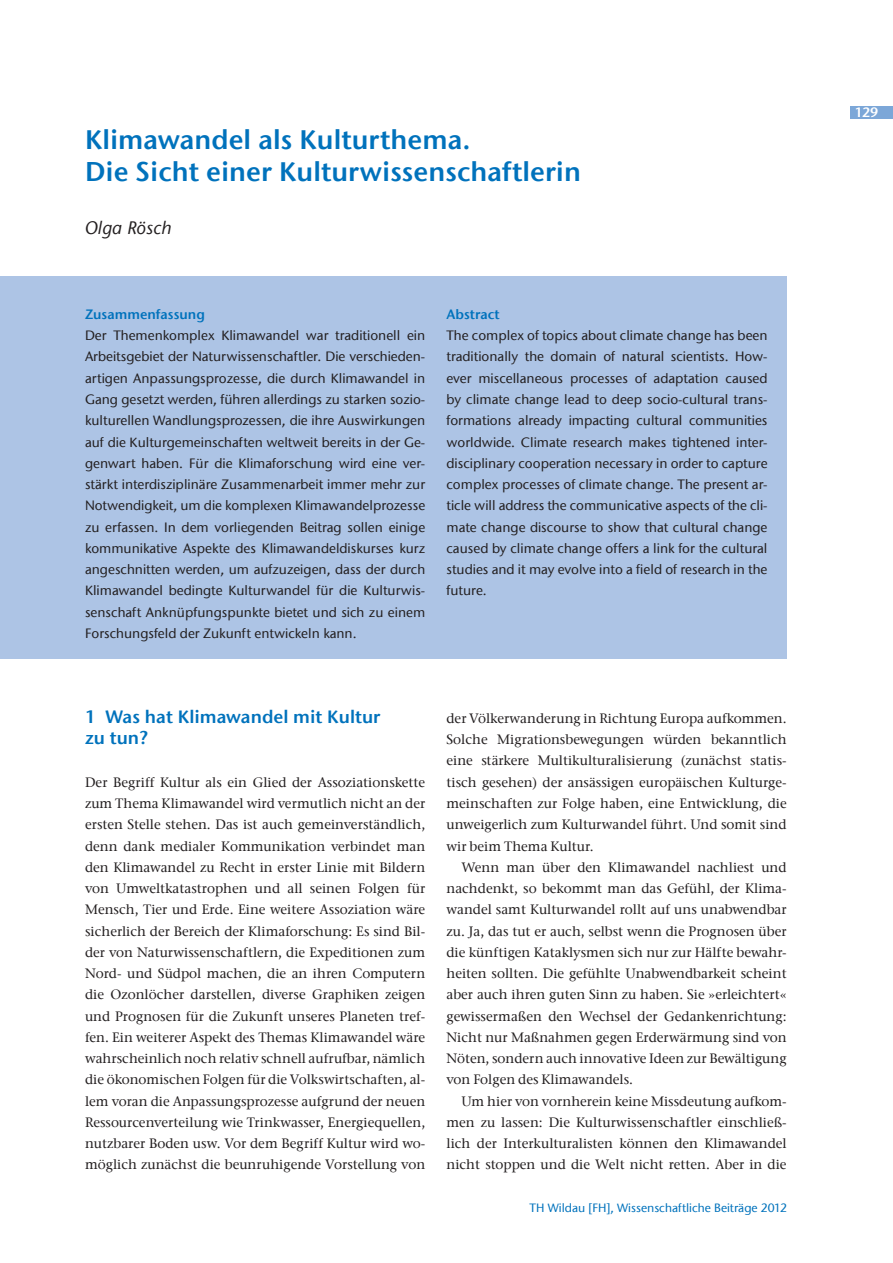
<style>
.page{position:relative;width:893px;height:1263px;background:#fff}
.page>*{position:absolute;margin:0;border:0;box-sizing:border-box;transform-origin:0 0}
.t1{font:27px/32px "ITC Stone Sans Com Semi";color:#0072bc}
.t2{font:18px/21.3px "ITC Stone Sans Com Semi";color:#0072bc}
.t3{font:italic 500 18px "ITC Stone Sans Com";color:#231f20}
.t4{font:500 13.5px/21.3px "ITC Stone Serif Com";color:#231f20;text-align:justify}
.t5{font:500 13.5px/21.3px "ITC Stone Sans Com";color:#231f20;text-align:justify}
.t6{font:13.5px "ITC Stone Sans Com Semi";color:#0072bc}
.t7{font:13.5px "ITC Stone Sans Com Semi";color:#fff}
.t8{font:500 12px "ITC Stone Sans Com";color:#0072bc}
</style>
<div class="page">
<div style="left:850px;top:106px;width:43px;height:13px;background:#7ca7d8"></div>
<div style="left:0;top:276px;width:787px;height:383px;background:#adc4e5"></div>
<h1 class="t1" style="left:85px;top:124px;width:497px">Klimawandel als Kulturthema.<br>Die Sicht einer Kulturwissenschaftlerin</h1>
<h2 class="t3" style="left:85px;top:217px;width:88px">Olga Rösch</h2>
<p class="t6" style="left:85px;top:306px;width:121px">Zusammenfassung</p>
<p class="t5" style="left:85px;top:325px;width:342px">Der Themenkomplex Klimawandel war traditionell ein Arbeitsgebiet der Naturwissenschaftler. Die verschieden&shy;artigen Anpassungsprozesse, die durch Klimawandel in Gang gesetzt werden, führen allerdings zu starken sozio&shy;kulturellen Wandlungsprozessen, die ihre Auswirkungen auf die Kulturgemeinschaften weltweit bereits in der Ge&shy;genwart haben. Für die Klimaforschung wird eine ver&shy;stärkt interdisziplinäre Zusammenarbeit immer mehr zur Notwendigkeit, um die komplexen Klimawandelprozesse zu erfassen. In dem vorliegenden Beitrag sollen einige kommunikative Aspekte des Klimawandeldiskurses kurz angeschnitten werden, um aufzuzeigen, dass der durch Klimawandel bedingte Kulturwandel für die Kulturwis&shy;senschaft Anknüpfungspunkte bietet und sich zu einem Forschungsfeld der Zukunft entwickeln kann.</p>
<p class="t6" style="left:446px;top:306px;width:55px">Abstract</p>
<p class="t5" style="left:446px;top:325px;width:323px">The complex of topics about climate change has been traditionally the domain of natural scientists. How&shy;ever miscellaneous processes of adaptation caused by climate change lead to deep socio-cultural trans&shy;formations already impacting cultural communities worldwide. Climate research makes tightened inter&shy;disciplinary cooperation necessary in order to capture complex processes of climate change. The present ar&shy;ticle will address the communicative aspects of the cli&shy;mate change discourse to show that cultural change caused by climate change offers a link for the cultural studies and it may evolve into a field of research in the future.</p>
<h2 class="t2" style="left:85px;top:706px;width:297px">1 Was hat Klimawandel mit Kultur zu tun?</h2>
<p class="t4" style="left:85px;top:771px;width:342px">Der Begriff Kultur als ein Glied der Assoziationskette zum Thema Klimawandel wird vermutlich nicht an der ersten Stelle stehen. Das ist auch gemeinverständlich, denn dank medialer Kommunikation verbindet man den Klimawandel zu Recht in erster Linie mit Bildern von Umweltkatastrophen und all seinen Folgen für Mensch, Tier und Erde. Eine weitere Assoziation wäre sicherlich der Bereich der Klimaforschung: Es sind Bil&shy;der von Naturwissenschaftlern, die Expeditionen zum Nord- und Südpol machen, die an ihren Computern die Ozonlöcher darstellen, diverse Graphiken zeigen und Prognosen für die Zukunft unseres Planeten tref&shy;fen. Ein weiterer Aspekt des Themas Klimawandel wäre wahrscheinlich noch relativ schnell aufrufbar, nämlich die ökonomischen Folgen für die Volkswirtschaften, al&shy;lem voran die Anpassungsprozesse aufgrund der neuen Ressourcenverteilung wie Trinkwasser, Energiequellen, nutzbarer Boden usw. Vor dem Begriff Kultur wird wo&shy;möglich zunächst die beunruhigende Vorstellung von</p>
<p class="t4" style="left:446px;top:707px;width:342px">der Völkerwanderung in Richtung Europa aufkommen.<br>Solche Migrationsbewegungen würden bekanntlich eine stärkere Multikulturalisierung (zunächst statis&shy;tisch gesehen) der ansässigen europäischen Kulturge&shy;meinschaften zur Folge haben, eine Entwicklung, die unweigerlich zum Kulturwandel führt. Und somit sind wir beim Thema Kultur.</p>
<p class="t4" style="left:446px;top:856px;width:342px;text-indent:15px">Wenn man über den Klimawandel nachliest und nachdenkt, so bekommt man das Gefühl, der Klima&shy;wandel samt Kulturwandel rollt auf uns unabwendbar zu. Ja, das tut er auch, selbst wenn die Prognosen über die künftigen Kataklysmen sich nur zur Hälfte bewahr&shy;heiten sollten. Die gefühlte Unabwendbarkeit scheint aber auch ihren guten Sinn zu haben. Sie »erleichtert« gewissermaßen den Wechsel der Gedankenrichtung:<br>Nicht nur Maßnahmen gegen Erderwärmung sind von Nöten, sondern auch innovative Ideen zur Bewältigung von Folgen des Klimawandels.</p>
<p class="t4" style="left:446px;top:1090px;width:342px;text-indent:15px">Um hier von vornherein keine Missdeutung aufkom&shy;men zu lassen: Die Kulturwissenschaftler einschließ&shy;lich der Interkulturalisten können den Klimawandel nicht stoppen und die Welt nicht retten. Aber in die</p>
<p class="t8" style="left:530px;top:1200px;width:259px">TH Wildau [FH], Wissenschaftliche Beiträge 2012</p>
<p class="t7" style="left:855px;top:104px;width:25px">129</p>
</div>
